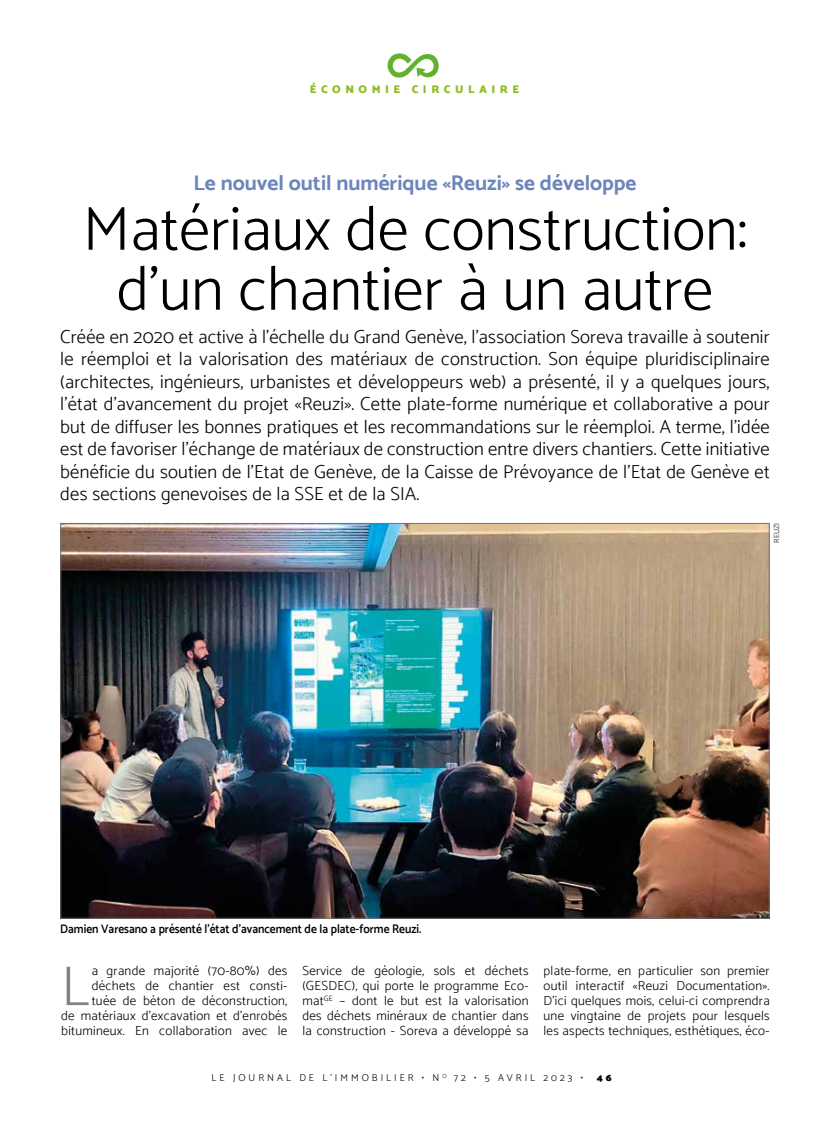
<style>
.page{position:relative;width:830px;height:1134px;background:#fff}
.page>*{position:absolute;margin:0;border:0;box-sizing:border-box;transform-origin:0 0}
.t1{font:300 62.5px/60px "Catamaran";color:#000;text-align:center}
.t2{font:300 56.38px "Catamaran";color:#838382}
.t3{font:700 21.25px "Catamaran";color:#6c85ba}
.t4{font:300 18.75px/22.5px "Catamaran";letter-spacing:.01em;color:#000;text-align:justify}
.t5{font:300 13.12px/15px "Catamaran";letter-spacing:.02em;color:#000;text-align:justify}
.t6{font:600 12.5px "Catamaran";color:#000;scale:.92 1}
.t7{font:900 11.25px "Catamaran";letter-spacing:.4em;color:#8dbe22}
.t8{font:300 10px "Catamaran";letter-spacing:.3em;color:#000}
.t9{font:900 10px "Catamaran";color:#000}
.t10{font:300 7.5px "Catamaran";letter-spacing:.01em;color:#000}
</style>
<div class="page">
<img style="left:62px;top:525px;width:705px;height:392px">
<svg style="left:387px;top:53px;width:51px;height:25px"></svg>
<p class="t7" style="left:310px;top:83px;width:211px">ÉCONOMIE CIRCULAIRE</p>
<p class="t3" style="left:193px;top:170px;width:444px">Le nouvel outil numérique «Reuzi» se développe</p>
<h1 class="t1" style="left:83px;top:198px;width:665px">Matériaux de construction: d’un chantier à un autre</h1>
<p class="t4" style="left:60px;top:325px;width:710px">Créée en 2020 et active à l’échelle du Grand Genève, l’association Soreva travaille à soutenir le réemploi et la valorisation des matériaux de construction. Son équipe pluridisciplinaire (architectes, ingénieurs, urbanistes et développeurs web) a présenté, il y a quelques jours, l’état d’avancement du projet «Reuzi». Cette plate-forme numérique et collaborative a pour but de diffuser les bonnes pratiques et les recommandations sur le réemploi. A terme, l’idée est de favoriser l’échange de matériaux de construction entre divers chantiers. Cette initiative bénéficie du soutien de l’Etat de Genève, de la Caisse de Prévoyance de l’Etat de Genève et des sections genevoises de la SSE et de la SIA.</p>
<p class="t6" style="left:60px;top:921px;width:394px">Damien Varesano a présenté l’état d’avancement de la plate-forme Reuzi.</p>
<p class="t10" style="left:771px;top:543px;width:21px;rotate:-90deg">REUZI</p>
<p class="t5" style="left:61px;top:963px;width:227px;text-align:right">a grande majorité (70-80%) des déchets de chantier est consti-<br>tuée de béton de déconstruction,<br>de matériaux d’excavation et d’enrobés bitumineux. En collaboration avec le</p>
<p class="t5" style="left:302px;top:963px;width:227px">Service de géologie, sols et déchets (GESDEC), qui porte le programme Eco&shy;mat<sup>GE</sup> – dont le but est la valorisation des déchets minéraux de chantier dans la construction - Soreva a développé sa</p>
<p class="t5" style="left:543px;top:963px;width:227px">plate-forme, en particulier son premier outil interactif «Reuzi Documentation».<br>D’ici quelques mois, celui-ci comprendra une vingtaine de projets pour lesquels les aspects techniques, esthétiques, éco-</p>
<h2 class="t2" style="left:61px;top:953px;width:30px">L</h2>
<p class="t8" style="left:211px;top:1072px;width:373px">LE JOURNAL DE L’IMMOBILIER • N <sup>O</sup> 72 • 5 AVRIL 2023 •</p>
<p class="t9" style="left:596px;top:1072px;width:16px">4 6</p>
</div>
